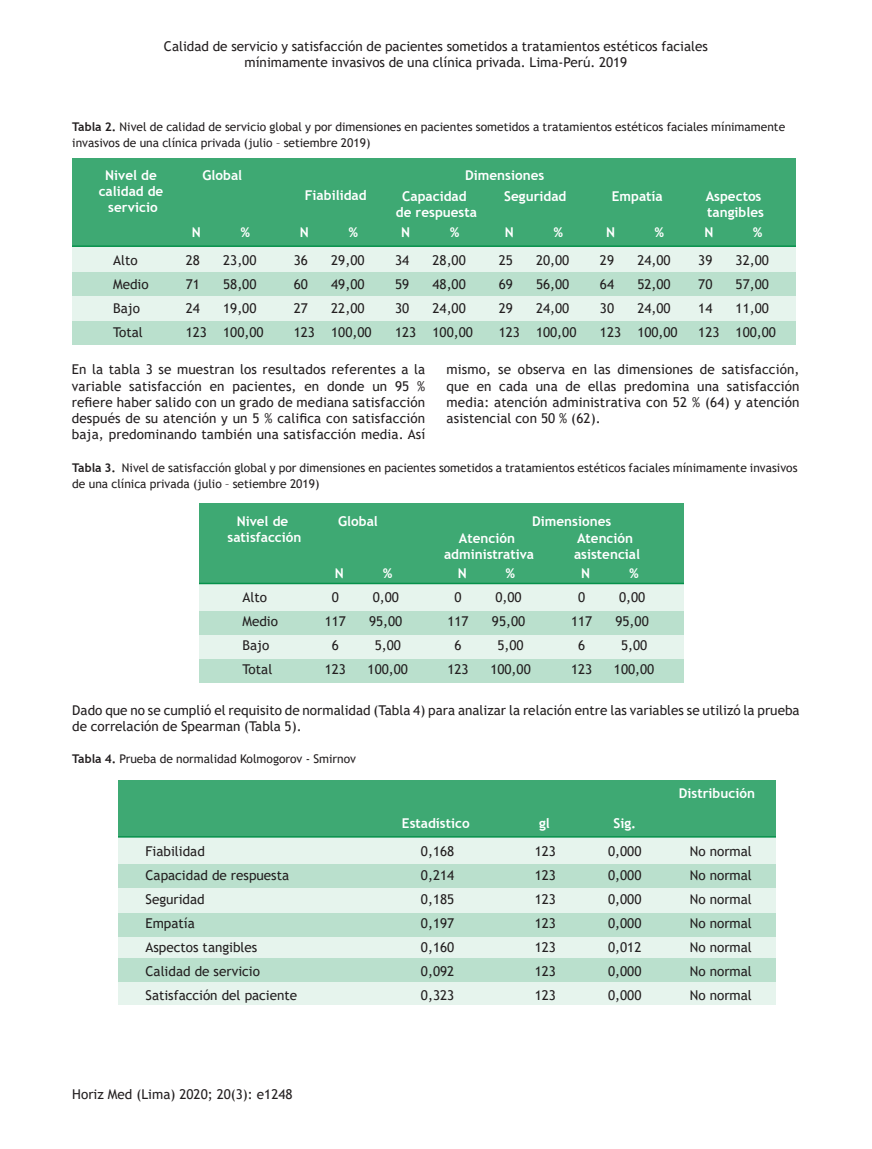
<style>
.page{position:relative;width:872px;height:1149px;background:#fff}
.page>*{position:absolute;margin:0;border:0;box-sizing:border-box;transform-origin:0 0}
.TEXTO_PRINCIPAL_HORI{font:13.5px/24px "Trebuchet MS";color:#231f20}
.t1{font:700 13.5px/16.2px "Trebuchet MS";color:#fff;text-align:center}
.ENCABEZADO_AUTOR{font:13.5px/16.2px "Trebuchet MS";color:#231f20;text-align:center}
.LEYENDAS_cuadros{font:12px/16.2px "Trebuchet MS";color:#231f20}
.s1{font-weight:700}
</style>
<div class="page">
<div style="left:72px;top:158px;width:723px;height:186px;background:#e6f4ed"></div>
<div style="left:72px;top:158px;width:723px;height:88px;background:#3ea973"></div>
<div style="left:72px;top:272px;width:723px;height:23px;background:#bae0cd"></div>
<div style="left:72px;top:321px;width:723px;height:23px;background:#bae0cd"></div>
<hr style="left:72px;top:245px;width:723px;height:2px;background:#06914b">
<div style="left:200px;top:503px;width:483px;height:179px;background:#e6f4ed"></div>
<div style="left:200px;top:611px;width:483px;height:23px;background:#bae0cd"></div>
<div style="left:200px;top:658px;width:483px;height:24px;background:#bae0cd"></div>
<div style="left:200px;top:503px;width:483px;height:80px;background:#3ea973"></div>
<hr style="left:200px;top:582px;width:483px;height:2px;background:#06914b">
<div style="left:118px;top:780px;width:657px;height:223px;background:#e6f4ed"></div>
<div style="left:118px;top:863px;width:657px;height:24px;background:#bae0cd"></div>
<div style="left:118px;top:912px;width:657px;height:24px;background:#bae0cd"></div>
<div style="left:118px;top:957px;width:657px;height:24px;background:#bae0cd"></div>
<div style="left:118px;top:780px;width:657px;height:56px;background:#3ea973"></div>
<hr style="left:118px;top:835px;width:657px;height:2px;background:#06914b">
<p class="ENCABEZADO_AUTOR" style="left:164px;top:38px;width:545px">Calidad de servicio y satisfacción de pacientes sometidos a tratamientos estéticos faciales mínimamente invasivos de una clínica privada. Lima-Perú. 2019</p>
<p class="LEYENDAS_cuadros" style="left:72px;top:119px;width:714px"><span class="s1">Tabla 2.</span> Nivel de calidad de servicio global y por dimensiones en pacientes sometidos a tratamientos estéticos faciales mínimamente invasivos de una clínica privada (julio – setiembre 2019)</p>
<p class="t1" style="left:99px;top:167px;width:66px">Nivel de calidad de servicio</p>
<p class="t1" style="left:202px;top:167px;width:41px">Global</p>
<p class="t1" style="left:192px;top:224px;width:11px">N</p>
<p class="t1" style="left:241px;top:224px;width:11px">%</p>
<p class="TEXTO_PRINCIPAL_HORI" style="left:113px;top:248px;width:37px">Alto<br>Medio<br>Bajo<br>Total</p>
<p class="TEXTO_PRINCIPAL_HORI" style="left:186px;top:248px;width:23px">28<br>71<br>24<br>123</p>
<p class="TEXTO_PRINCIPAL_HORI" style="left:223px;top:248px;width:42px">23,00<br>58,00<br>19,00<br>100,00</p>
<p class="t1" style="left:465px;top:167px;width:81px">Dimensiones</p>
<p class="t1" style="left:305px;top:187px;width:63px">Fiabilidad</p>
<p class="t1" style="left:396px;top:187px;width:82px">Capacidad de respuesta</p>
<p class="t1" style="left:504px;top:187px;width:64px">Seguridad</p>
<p class="t1" style="left:612px;top:187px;width:52px">Empatía</p>
<p class="t1" style="left:705px;top:187px;width:60px;text-align:left">Aspectos tangibles</p>
<p class="t1" style="left:300px;top:224px;width:11px">N</p>
<p class="t1" style="left:349px;top:224px;width:11px">%</p>
<p class="t1" style="left:401px;top:224px;width:11px">N</p>
<p class="t1" style="left:450px;top:224px;width:11px">%</p>
<p class="t1" style="left:505px;top:224px;width:11px">N</p>
<p class="t1" style="left:553px;top:224px;width:11px">%</p>
<p class="t1" style="left:606px;top:224px;width:11px">N</p>
<p class="t1" style="left:655px;top:224px;width:11px">%</p>
<p class="t1" style="left:704px;top:224px;width:11px">N</p>
<p class="t1" style="left:753px;top:224px;width:11px">%</p>
<p class="TEXTO_PRINCIPAL_HORI" style="left:294px;top:248px;width:23px">36<br>60<br>27<br>123</p>
<p class="TEXTO_PRINCIPAL_HORI" style="left:331px;top:248px;width:42px">29,00<br>49,00<br>22,00<br>100,00</p>
<p class="TEXTO_PRINCIPAL_HORI" style="left:395px;top:248px;width:23px">34<br>59<br>30<br>123</p>
<p class="TEXTO_PRINCIPAL_HORI" style="left:432px;top:248px;width:42px">28,00<br>48,00<br>24,00<br>100,00</p>
<p class="TEXTO_PRINCIPAL_HORI" style="left:498px;top:248px;width:23px">25<br>69<br>29<br>123</p>
<p class="TEXTO_PRINCIPAL_HORI" style="left:536px;top:248px;width:42px">20,00<br>56,00<br>24,00<br>100,00</p>
<p class="TEXTO_PRINCIPAL_HORI" style="left:600px;top:248px;width:23px">29<br>64<br>30<br>123</p>
<p class="TEXTO_PRINCIPAL_HORI" style="left:637px;top:248px;width:42px">24,00<br>52,00<br>24,00<br>100,00</p>
<p class="TEXTO_PRINCIPAL_HORI" style="left:698px;top:248px;width:23px">39<br>70<br>14<br>123</p>
<p class="TEXTO_PRINCIPAL_HORI" style="left:735px;top:248px;width:42px">32,00<br>57,00<br>11,00<br>100,00</p>
<p class="TEXTO_PRINCIPAL_HORI" style="left:72px;top:361px;width:355px;line-height:16.2px;text-align:justify">En la tabla 3 se muestran los resultados referentes a la variable satisfacción en pacientes, en donde un 95 % refiere haber salido con un grado de mediana satisfacción después de su atención y un 5 % califica con satisfacción baja, predominando también una satisfacción media. Así</p>
<p class="TEXTO_PRINCIPAL_HORI" style="left:446px;top:361px;width:354px;line-height:16.2px;text-align:justify">mismo, se observa en las dimensiones de satisfacción, que en cada una de ellas predomina una satisfacción media: atención administrativa con 52 % (64) y atención asistencial con 50 % (62).</p>
<p class="LEYENDAS_cuadros" style="left:72px;top:459px;width:726px"><span class="s1">Tabla 3.</span> Nivel de satisfacción global y por dimensiones en pacientes sometidos a tratamientos estéticos faciales mínimamente invasivos de una clínica privada (julio – setiembre 2019)</p>
<p class="t1" style="left:228px;top:512px;width:75px">Nivel de satisfacción</p>
<p class="t1" style="left:338px;top:512px;width:41px">Global</p>
<p class="t1" style="left:335px;top:564px;width:11px">N</p>
<p class="t1" style="left:383px;top:564px;width:11px">%</p>
<p class="TEXTO_PRINCIPAL_HORI" style="left:242px;top:585px;width:37px">Alto<br>Medio<br>Bajo<br>Total</p>
<p class="TEXTO_PRINCIPAL_HORI" style="left:325px;top:585px;width:23px;text-align:center">0<br>117<br>6<br>123</p>
<p class="TEXTO_PRINCIPAL_HORI" style="left:367px;top:585px;width:42px;text-align:center">0,00<br>95,00<br>5,00<br>100,00</p>
<p class="t1" style="left:532px;top:512px;width:81px">Dimensiones</p>
<p class="t1" style="left:444px;top:529px;width:92px">Atención administrativa</p>
<p class="t1" style="left:574px;top:529px;width:68px;text-align:left">Atención asistencial</p>
<p class="t1" style="left:458px;top:564px;width:11px">N</p>
<p class="t1" style="left:506px;top:564px;width:11px">%</p>
<p class="TEXTO_PRINCIPAL_HORI" style="left:447px;top:585px;width:23px;text-align:center">0<br>117<br>6<br>123</p>
<p class="TEXTO_PRINCIPAL_HORI" style="left:490px;top:585px;width:42px;text-align:center">0,00<br>95,00<br>5,00<br>100,00</p>
<p class="t1" style="left:581px;top:564px;width:11px">N</p>
<p class="t1" style="left:629px;top:564px;width:11px">%</p>
<p class="TEXTO_PRINCIPAL_HORI" style="left:571px;top:585px;width:23px;text-align:center">0<br>117<br>6<br>123</p>
<p class="TEXTO_PRINCIPAL_HORI" style="left:614px;top:585px;width:42px;text-align:center">0,00<br>95,00<br>5,00<br>100,00</p>
<p class="TEXTO_PRINCIPAL_HORI" style="left:72px;top:701px;width:729px;line-height:16.2px">Dado que no se cumplió el requisito de normalidad (Tabla 4) para analizar la relación entre las variables se utilizó la prueba de correlación de Spearman (Tabla 5).</p>
<p class="LEYENDAS_cuadros" style="left:72px;top:750px;width:285px"><span class="s1">Tabla 4.</span> Prueba de normalidad Kolmogorov - Smirnov</p>
<p class="t1" style="left:402px;top:814px;width:69px">Estadístico</p>
<p class="t1" style="left:539px;top:814px;width:12px">gl</p>
<p class="t1" style="left:613px;top:814px;width:24px">Sig.</p>
<p class="t1" style="left:679px;top:785px;width:78px">Distribución</p>
<p class="TEXTO_PRINCIPAL_HORI" style="left:145px;top:838px;width:153px">Fiabilidad<br>Capacidad de respuesta<br>Seguridad<br>Empatía<br>Aspectos tangibles<br>Calidad de servicio<br>Satisfacción del paciente</p>
<p class="TEXTO_PRINCIPAL_HORI" style="left:421px;top:838px;width:35px;text-align:justify">0,168<br>0,214<br>0,185<br>0,197<br>0,160<br>0,092<br>0,323</p>
<p class="TEXTO_PRINCIPAL_HORI" style="left:535px;top:838px;width:23px;text-align:justify">123<br>123<br>123<br>123<br>123<br>123<br>123</p>
<p class="TEXTO_PRINCIPAL_HORI" style="left:608px;top:838px;width:35px;text-align:justify">0,000<br>0,000<br>0,000<br>0,000<br>0,012<br>0,000<br>0,000</p>
<p class="TEXTO_PRINCIPAL_HORI" style="left:690px;top:838px;width:64px;text-align:justify">No normal No normal No normal No normal No normal No normal No normal</p>
<p class="TEXTO_PRINCIPAL_HORI" style="left:72px;top:1081px;width:222px">Horiz Med (Lima) 2020; 20(3): e1248</p>
</div>
